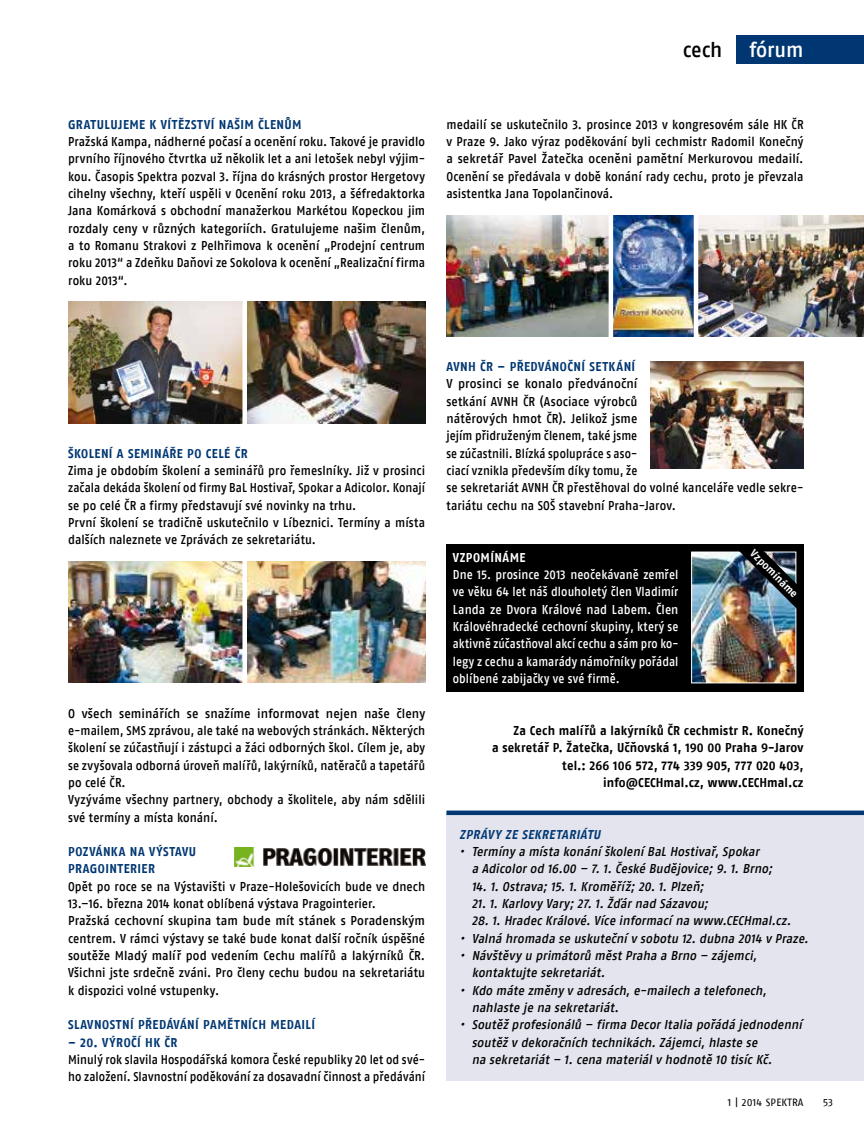
<style>
.page{position:relative;width:864px;height:1136px;background:#fff}
.page>*{position:absolute;margin:0;border:0;box-sizing:border-box;transform-origin:0 0}
.t1{font:21px "Fago No Medium CE Tf";letter-spacing:-.005em;color:#fff;scale:.95 1}
.t2{font:21px "Fago No Medium CE Tf";color:#000;scale:.95 1}
.t3{font:12.75px/17.2px "Fago No Medium CE Lf";letter-spacing:.005em;color:#000;text-align:justify;scale:.91 1}
.t4{font:12.75px/17.2px "Fago No Medium CE Lf";letter-spacing:.005em;color:#000;scale:.95 1}
.t5{font:italic 12.75px/17.2px "Fago No Medium CE Lf";letter-spacing:.005em;color:#000;scale:.94 1}
.t6{font:12.75px/17.2px "Fago No Medium CE Lf";letter-spacing:.005em;color:#fff;text-align:justify;scale:.89 1}
.t7{font:12.75px/17.2px "Fago No Bold CE Lf";letter-spacing:.035em;color:#003772;scale:.95 1}
.t8{font:12.75px/17.2px "Fago No Bold CE Lf";letter-spacing:.015em;color:#000;text-align:right;scale:.94 1}
.t9{font:12.75px/17.2px "Fago No Medium CE Lf";letter-spacing:.005em;color:#000;scale:.89 1}
.t10{font:italic 12.75px "Fago No Bold CE Lf";color:#003772;scale:.95 1}
.t11{font:12.75px "Fago No Bold CE Lf";letter-spacing:.03em;color:#fff;scale:.95 1}
.t12{font:10.8px "Fago No Bold CE Lf";color:#fff;scale:.95 1}
.t13{font:10.5px "Fago No Regular CE Lf";letter-spacing:.02em;color:#000}
</style>
<div class="page">
<div style="left:446px;top:544px;width:357px;height:148px;background:#000"></div>
<div style="left:736px;top:35px;width:127px;height:29px;background:#003772"></div>
<div style="left:446px;top:812px;width:417px;height:269px;background:#e3e4ee"></div>
<div style="left:446px;top:810px;width:417px;height:5px;background:#003772"></div>
<img style="left:68px;top:302px;width:357px;height:121px">
<div style="left:242px;top:295px;width:5px;height:137px;background:#fff"></div>
<img style="left:68px;top:561px;width:357px;height:121px">
<div style="left:242px;top:558px;width:5px;height:130px;background:#fff"></div>
<img style="left:234px;top:847px;width:191px;height:19px">
<img style="left:446px;top:215px;width:417px;height:121px">
<div style="left:608px;top:209px;width:5px;height:137px;background:#fff"></div>
<div style="left:693px;top:207px;width:5px;height:137px;background:#fff"></div>
<img style="left:650px;top:361px;width:153px;height:107px">
<img style="left:693px;top:553px;width:100px;height:128px">
<div style="left:691px;top:551px;width:104px;height:132px;border:1px solid #fff"></div>
<img style="left:737px;top:551px;width:60px;height:61px">
<h1 class="t2" style="left:682px;top:37px;width:43px">cech</h1>
<h1 class="t1" style="left:749px;top:37px;width:58px">fórum</h1>
<p class="t7" style="left:68px;top:115px;width:247px">GRATULUJEME K VÍTĚZSTVÍ NAŠIM ČLENŮM</p>
<p class="t3" style="left:68px;top:132px;width:394px">Pražská Kampa, nádherné počasí a ocenění roku. Takové je pravidlo prvního říjnového čtvrtka už několik let a ani letošek nebyl výjim&shy;kou. Časopis Spektra pozval 3. října do krásných prostor Hergetovy cihelny všechny, kteří uspěli v Ocenění roku 2013, a šéfredaktorka Jana Komárková s obchodní manažerkou Markétou Kopeckou jim rozdaly ceny v různých kategoriích. Gratulujeme našim členům, a to Romanu Strakovi z Pelhřimova k ocenění „Prodejní centrum roku 2013“ a Zdeňku Daňovi ze Sokolova k ocenění „Realizační firma roku 2013“.</p>
<p class="t3" style="left:446px;top:115px;width:394px">medailí se uskutečnilo 3. prosince 2013 v kongresovém sále HK ČR v Praze 9. Jako výraz poděkování byli cechmistr Radomil Konečný a sekretář Pavel Žatečka oceněni pamětní Merkurovou medailí.<br>Ocenění se předávala v době konání rady cechu, proto je převzala asistentka Jana Topolančinová.</p>
<p class="t7" style="left:68px;top:444px;width:190px">ŠKOLENÍ A SEMINÁŘE PO CELÉ ČR</p>
<p class="t3" style="left:68px;top:461px;width:394px;text-align:left">Zima je obdobím školení a seminářů pro řemeslníky. Již v prosinci začala dekáda školení od firmy BaL Hostivař, Spokar a Adicolor. Konají se po celé ČR a firmy představují své novinky na trhu.<br>První školení se tradičně uskutečnilo v Líbeznici. Termíny a místa dalších naleznete ve Zprávách ze sekretariátu.</p>
<p class="t4" style="left:68px;top:704px;width:377px">O všech seminářích se snažíme informovat nejen naše členy e-mailem, SMS zprávou, ale také na webových stránkách. Některých školení se zúčastňují i zástupci a žáci odborných škol. Cílem je, aby se zvyšovala odborná úroveň malířů, lakýrníků, natěračů a tapetářů po celé ČR.<br>Vyzýváme všechny partnery, obchody a školitele, aby nám sdělili své termíny a místa konání.</p>
<p class="t7" style="left:68px;top:842px;width:136px">POZVÁNKA NA VÝSTAVU<br>PRAGOINTERIER</p>
<p class="t3" style="left:68px;top:877px;width:394px;text-align:left">Opět po roce se na Výstavišti v Praze-Holešovicích bude ve dnech 13.–16. března 2014 konat oblíbená výstava Pragointerier.<br>Pražská cechovní skupina tam bude mít stánek s Poradenským centrem. V rámci výstavy se také bude konat další ročník úspěšné soutěže Mladý malíř pod vedením Cechu malířů a lakýrníků ČR.<br>Všichni jste srdečně zváni. Pro členy cechu budou na sekretariátu k dispozici volné vstupenky.</p>
<p class="t7" style="left:68px;top:1015px;width:261px">SLAVNOSTNÍ PŘEDÁVÁNÍ PAMĚTNÍCH MEDAILÍ</p>
<p class="t7" style="left:68px;top:1033px;width:117px">– 20. VÝROČÍ HK ČR</p>
<p class="t9" style="left:68px;top:1050px;width:402px">Minulý rok slavila Hospodářská komora České republiky 20 let od své&shy;ho založení. Slavnostní poděkování za dosavadní činnost a předávání</p>
<p class="t7" style="left:446px;top:358px;width:200px">AVNH ČR – PŘEDVÁNOČNÍ SETKÁNÍ</p>
<p class="t4" style="left:446px;top:375px;width:377px">V prosinci se konalo předvánoční<br>setkání AVNH ČR (Asociace výrobců<br>nátěrových hmot ČR). Jelikož jsme<br>jejím přidruženým členem, také jsme<br>se zúčastnili. Blízká spolupráce s aso-<br>ciací vznikla především díky tomu, že<br>se sekretariát AVNH ČR přestěhoval do volné kanceláře vedle sekre&shy;tariátu cechu na SOŠ stavební Praha-Jarov.</p>
<p class="t11" style="left:452px;top:549px;width:78px">VZPOMÍNÁME</p>
<p class="t6" style="left:452px;top:565px;width:255px">Dne 15. prosince 2013 neočekávaně zemřel ve věku 64 let náš dlouholetý člen Vladimír Landa ze Dvora Králové nad Labem. Člen Královéhradecké cechovní skupiny, který se aktivně zúčastňoval akcí cechu a sám pro ko&shy;legy z cechu a kamarády námořníky pořádal oblíbené zabijačky ve své firmě.</p>
<p class="t12" style="left:756px;top:547px;width:67px;rotate:45deg">Vzpomínáme</p>
<p class="t8" style="left:492px;top:721px;width:333px">Za Cech malířů a lakýrníků ČR cechmistr R. Konečný<br>a sekretář P. Žatečka, Učňovská 1, 190 00 Praha 9-Jarov tel.: 266 106 572, 774 339 905, 777 020 403, info@CECHmal.cz, www.CECHmal.cz</p>
<p class="t10" style="left:459px;top:826px;width:153px">ZPRÁVY ZE SEKRETARIÁTU</p>
<p class="t5" style="left:471px;top:842px;width:324px;text-indent:-12px">• Termíny a místa konání školení BaL Hostivař, Spokar<br>a Adicolor od 16.00 – 7. 1. České Budějovice; 9. 1. Brno;</p>
<p class="t5" style="left:471px;top:877px;width:251px">14. 1. Ostrava; 15. 1. Kroměříž; 20. 1. Plzeň;</p>
<p class="t5" style="left:471px;top:894px;width:256px">21. 1. Karlovy Vary; 27. 1. Žďár nad Sázavou;</p>
<p class="t5" style="left:471px;top:911px;width:344px">28. 1. Hradec Králové. Více informací na www.CECHmal.cz.</p>
<p class="t5" style="left:459px;top:929px;width:375px">• Valná hromada se uskuteční v sobotu 12. dubna 2014 v Praze.</p>
<p class="t5" style="left:471px;top:946px;width:307px;text-indent:-12px">• Návštěvy u primátorů měst Praha a Brno – zájemci, kontaktujte sekretariát.</p>
<p class="t5" style="left:471px;top:981px;width:318px;text-indent:-12px">• Kdo máte změny v adresách, e- mailech a telefonech, nahlaste je na sekretariát.</p>
<p class="t5" style="left:471px;top:1015px;width:352px;text-indent:-12px">• Soutěž profesionálů – firma Decor Italia pořádá jednodenní soutěž v dekoračních technikách. Zájemci, hlaste se<br>na sekretariát – 1. cena materiál v hodnotě 10 tisíc Kč.</p>
<p class="t13" style="left:727px;top:1096px;width:77px">1 | 2014 SPEKTRA</p>
<p class="t13" style="left:822px;top:1096px;width:12px">53</p>
</div>
